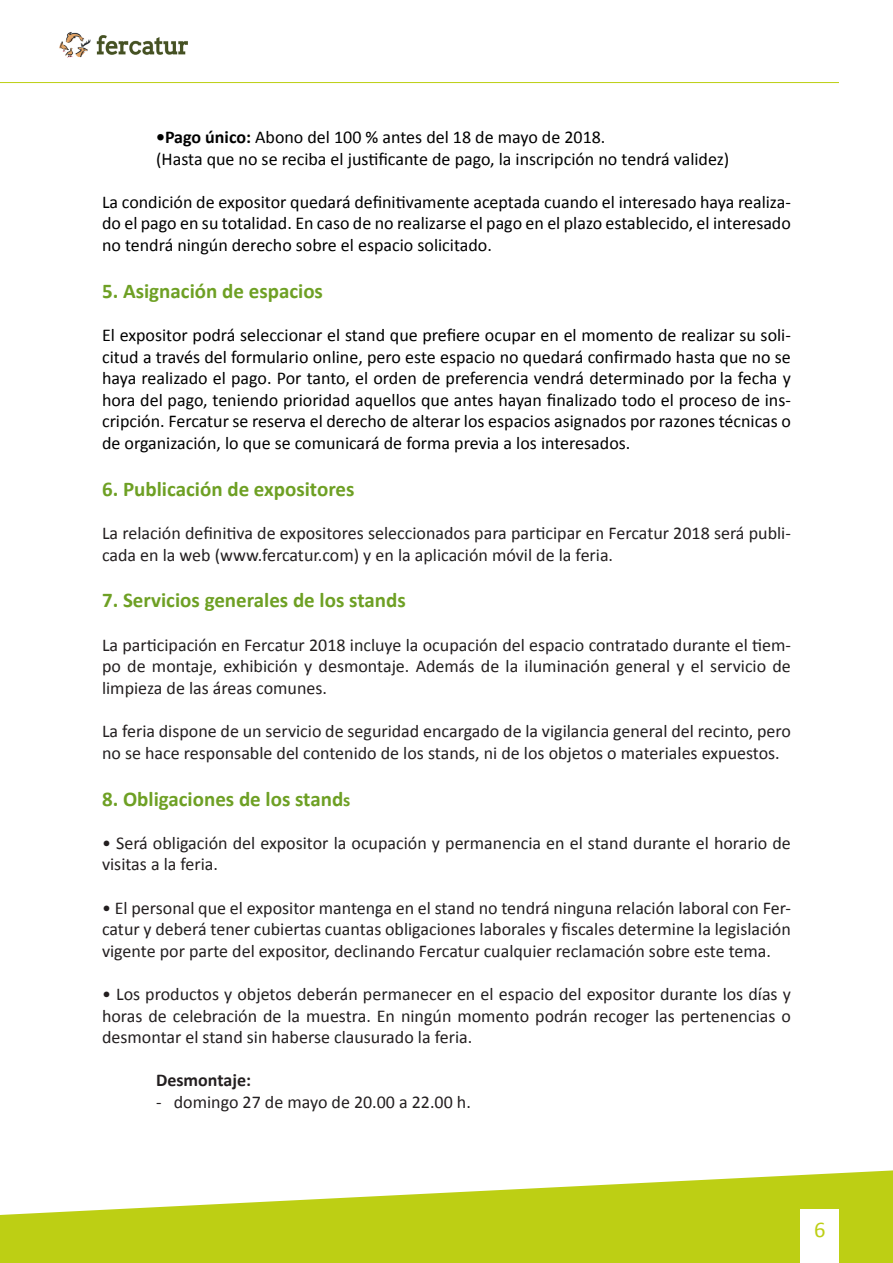
<style>
.page{position:relative;width:893px;height:1263px;background:#fff}
.page>*{position:absolute;margin:0;border:0;box-sizing:border-box;transform-origin:0 0}
.t1{font:22.5px "Calibri";color:#bdcf14}
.t2{font:700 21px "Calibri";color:#6ea024}
.t3{font:18px/21.6px "Calibri";color:#231f20}
.t4{font:18px/21.6px "Calibri";color:#000;text-align:justify}
.t5{font:18px "Calibri";color:#000100}
.t6{font:700 18px "Calibri";color:#231f20}
.s1{font-weight:700}
.s2{font-size:18px}
</style>
<div class="page">
<svg style="left:0;top:1170px;width:893px;height:93px;fill:#bdcf14"></svg>
<div style="left:801px;top:1209px;width:38px;height:54px;background:#fff"></div>
<hr style="left:0;top:82px;width:839px;height:1px;background:#bdcf14">
<img style="left:59px;top:32px;width:129px;height:26px">
<p class="t5" style="left:156px;top:126px;width:451px"><span class="s1">•Pago único:</span> Abono del 100 % antes del 18 de mayo de 2018.</p>
<p class="t5" style="left:156px;top:147px;width:575px">(Hasta que no se reciba el justificante de pago, la inscripción no tendrá validez)</p>
<p class="t4" style="left:102px;top:191px;width:690px">La condición de expositor quedará definitivamente aceptada cuando el interesado haya realiza&shy;do el pago en su totalidad. En caso de no realizarse el pago en el plazo establecido, el interesado no tendrá ningún derecho sobre el espacio solicitado.</p>
<p class="t2" style="left:102px;top:277px;width:222px">5. Asignación de espacios</p>
<p class="t4" style="left:102px;top:324px;width:690px">El expositor podrá seleccionar el stand que prefiere ocupar en el momento de realizar su soli&shy;citud a través del formulario online, pero este espacio no quedará confirmado hasta que no se haya realizado el pago. Por tanto, el orden de preferencia vendrá determinado por la fecha y hora del pago, teniendo prioridad aquellos que antes hayan finalizado todo el proceso de ins&shy;cripción. Fercatur se reserva el derecho de alterar los espacios asignados por razones técnicas o de organización, lo que se comunicará de forma previa a los interesados.</p>
<p class="t2" style="left:102px;top:475px;width:254px">6. Publicación de expositores</p>
<p class="t3" style="left:102px;top:522px;width:690px">La relación definitiva de expositores seleccionados para participar en Fercatur 2018 será publi&shy;cada en la web (www.fercatur.com) y en la aplicación móvil de la feria.</p>
<p class="t2" style="left:102px;top:587px;width:305px">7. Servicios generales de los stands</p>
<p class="t3" style="left:102px;top:634px;width:690px;text-align:justify">La participación en Fercatur 2018 incluye la ocupación del espacio contratado durante el tiem&shy;po de montaje, exhibición y desmontaje. Además de la iluminación general y el servicio de limpieza de las áreas comunes.</p>
<p class="t3" style="left:102px;top:720px;width:690px">La feria dispone de un servicio de seguridad encargado de la vigilancia general del recinto, pero no se hace responsable del contenido de los stands, ni de los objetos o materiales expuestos.</p>
<p class="t2" style="left:102px;top:785px;width:250px">8. Obligaciones de los stand<span class="s2">s</span></p>
<p class="t3" style="left:102px;top:832px;width:690px">• Será obligación del expositor la ocupación y permanencia en el stand durante el horario de visitas a la feria.</p>
<p class="t3" style="left:102px;top:897px;width:690px;text-align:justify">• El personal que el expositor mantenga en el stand no tendrá ninguna relación laboral con Fer&shy;catur y deberá tener cubiertas cuantas obligaciones laborales y fiscales determine la legislación vigente por parte del expositor, declinando Fercatur cualquier reclamación sobre este tema.</p>
<p class="t3" style="left:102px;top:983px;width:690px;text-align:justify">• Los productos y objetos deberán permanecer en el espacio del expositor durante los días y horas de celebración de la muestra. En ningún momento podrán recoger las pertenencias o desmontar el stand sin haberse clausurado la feria.</p>
<p class="t6" style="left:156px;top:1069px;width:96px">Desmontaje:</p>
<p class="t3" style="left:156px;top:1091px;width:316px">- domingo 27 de mayo de 20.00 a 22.00 h.</p>
<p class="t1" style="left:814px;top:1216px;width:13px">6</p>
</div>
